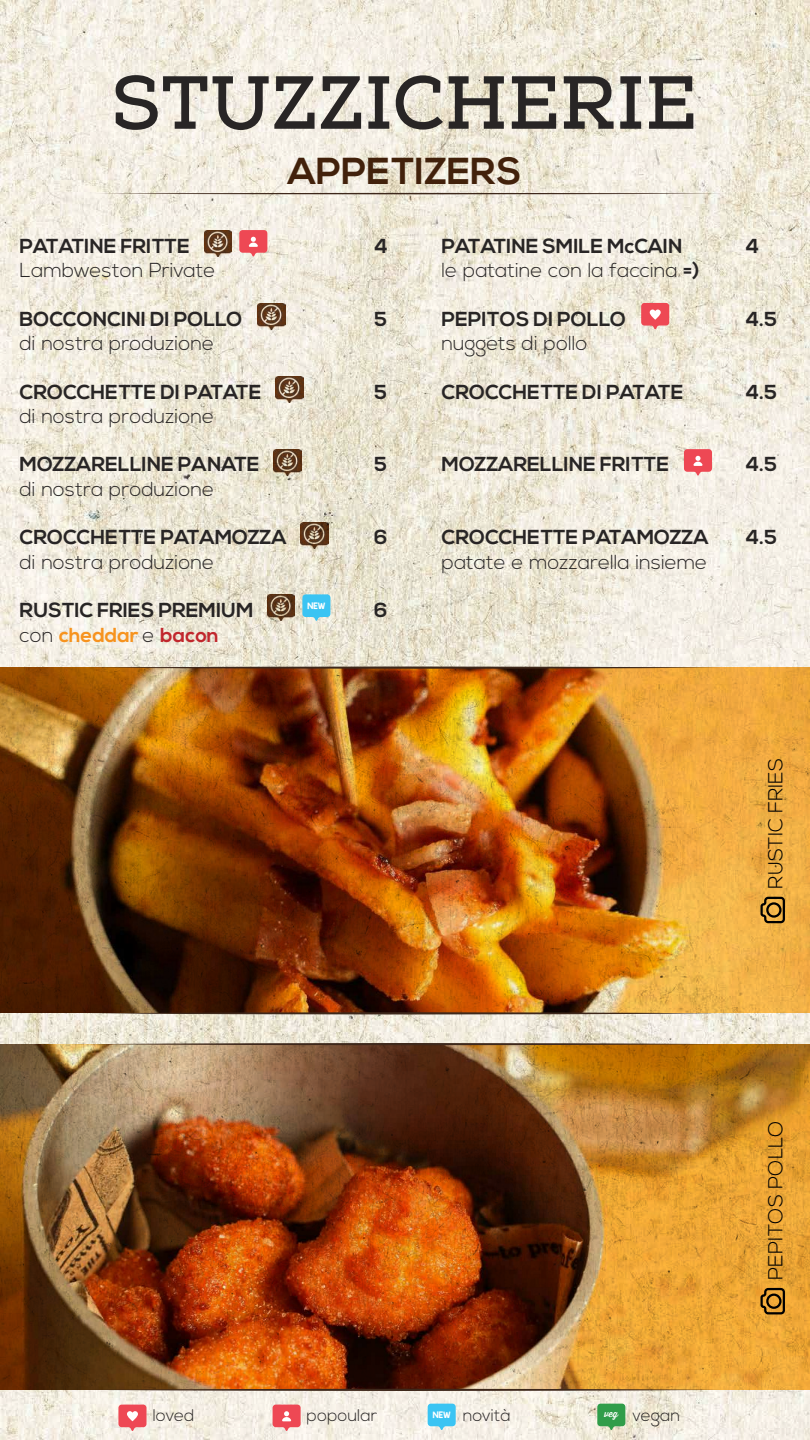
<style>
.page{position:relative;width:810px;height:1440px;background:#fff}
.page>*{position:absolute;margin:0;border:0;box-sizing:border-box;transform-origin:0 0}
.t1{font:75px "Nexa Slab Bold FREE";color:#282525}
.t2{font:700 37.5px "Nexa";color:#42210b}
.t3{font:700 20.25px "Nexa";color:#282525}
.t4{font:300 20.25px "Nexa";color:#282525}
.t5{font:300 20.25px "Nexa";color:#000}
.t6{font:700 20.25px "Nexa";color:#f7931e}
.t7{font:300 16.88px "Nexa";color:#282525}
.t8{font:7.5px "KG Blank Space Solid";color:#fff}
.s1{font-weight:300;color:#282525}
.s2{color:#c1272d}
.s3{font-weight:700}
</style>
<div class="page">
<img style="left:0;top:0;width:810px;height:1440px">
<svg style="left:94px;top:193px;width:632px;height:1px"></svg>
<svg style="left:641px;top:303px;width:28px;height:27px"></svg>
<svg style="left:239px;top:230px;width:28px;height:27px"></svg>
<svg style="left:684px;top:449px;width:28px;height:27px"></svg>
<svg style="left:118px;top:1405px;width:29px;height:26px"></svg>
<svg style="left:273px;top:1405px;width:28px;height:26px"></svg>
<svg style="left:597px;top:1404px;width:28px;height:26px"></svg>
<svg style="left:428px;top:1404px;width:28px;height:26px"></svg>
<img style="left:204px;top:230px;width:28px;height:26px">
<img style="left:257px;top:303px;width:28px;height:26px">
<img style="left:275px;top:376px;width:28px;height:27px">
<img style="left:274px;top:449px;width:28px;height:27px">
<img style="left:301px;top:522px;width:28px;height:26px">
<img style="left:267px;top:595px;width:28px;height:26px">
<svg style="left:302px;top:594px;width:28px;height:27px"></svg>
<img style="left:0;top:668px;width:810px;height:344px">
<img style="left:0;top:1045px;width:810px;height:345px">
<svg style="left:88px;top:667px;width:632px;height:2px"></svg>
<svg style="left:88px;top:1012px;width:632px;height:3px;background:#836c56"></svg>
<svg style="left:88px;top:1043px;width:632px;height:2px"></svg>
<svg style="left:88px;top:1389px;width:632px;height:2px"></svg>
<svg style="left:759px;top:896px;width:27px;height:28px"></svg>
<div style="left:766px;top:902px;width:16px;height:16px;border:2px solid #000;border-radius:50%"></div>
<svg style="left:759px;top:1287px;width:27px;height:29px"></svg>
<div style="left:766px;top:1294px;width:16px;height:15px;border:2px solid #000;border-radius:50%"></div>
<h1 class="t1" style="left:111px;top:58px;width:587px">STUZZICHERIE</h1>
<h2 class="t2" style="left:288px;top:149px;width:235px">APPETIZERS</h2>
<p class="t3" style="left:20px;top:234px;width:172px">PATATINE FRITTE</p>
<p class="t3" style="left:374px;top:234px;width:15px">4</p>
<p class="t4" style="left:20px;top:258px;width:198px">Lambweston Private</p>
<p class="t3" style="left:20px;top:307px;width:225px">BOCCONCINI DI POLLO</p>
<p class="t3" style="left:374px;top:307px;width:14px">5</p>
<p class="t4" style="left:20px;top:331px;width:196px">di nostra produzione</p>
<p class="t3" style="left:20px;top:380px;width:243px">CROCCHETTE DI PATATE</p>
<p class="t3" style="left:374px;top:380px;width:14px">5</p>
<p class="t4" style="left:20px;top:404px;width:196px">di nostra produzione</p>
<p class="t3" style="left:20px;top:453px;width:242px">MOZZARELLINE PANATE</p>
<p class="t3" style="left:374px;top:453px;width:14px">5</p>
<p class="t4" style="left:20px;top:477px;width:196px">di nostra produzione</p>
<p class="t3" style="left:20px;top:526px;width:269px">CROCCHETTE PATAMOZZA</p>
<p class="t3" style="left:374px;top:526px;width:15px">6</p>
<p class="t4" style="left:20px;top:550px;width:196px">di nostra produzione</p>
<p class="t3" style="left:20px;top:599px;width:236px">RUSTIC FRIES PREMIUM</p>
<p class="t3" style="left:374px;top:599px;width:15px">6</p>
<p class="t6" style="left:20px;top:623px;width:201px"><span class="s1">con</span> cheddar <span class="s1">e</span> <span class="s2">bacon</span></p>
<p class="t8" style="left:308px;top:600px;width:19px">NEW</p>
<p class="t3" style="left:441px;top:234px;width:243px">PATATINE SMILE McCAIN</p>
<p class="t3" style="left:745px;top:234px;width:15px">4</p>
<p class="t4" style="left:441px;top:258px;width:259px">le patatine con la faccina <span class="s3">=)</span></p>
<p class="t3" style="left:441px;top:307px;width:186px">PEPITOS DI POLLO</p>
<p class="t3" style="left:745px;top:307px;width:33px">4.5</p>
<p class="t4" style="left:441px;top:331px;width:148px">nuggets di pollo</p>
<p class="t3" style="left:441px;top:380px;width:243px">CROCCHETTE DI PATATE</p>
<p class="t3" style="left:745px;top:380px;width:33px">4.5</p>
<p class="t3" style="left:441px;top:453px;width:229px">MOZZARELLINE FRITTE</p>
<p class="t3" style="left:745px;top:453px;width:33px">4.5</p>
<p class="t3" style="left:441px;top:526px;width:269px">CROCCHETTE PATAMOZZA</p>
<p class="t3" style="left:745px;top:526px;width:33px">4.5</p>
<p class="t4" style="left:441px;top:550px;width:267px">patate e mozzarella insieme</p>
<p class="t5" style="left:764px;top:889px;width:132px;rotate:-90deg">RUSTIC FRIES</p>
<p class="t5" style="left:764px;top:1280px;width:160px;rotate:-90deg">PEPITOS POLLO</p>
<p class="t7" style="left:153px;top:1406px;width:43px">loved</p>
<p class="t7" style="left:307px;top:1406px;width:72px">popoular</p>
<p class="t8" style="left:433px;top:1410px;width:19px">NEW</p>
<p class="t7" style="left:463px;top:1406px;width:50px">novità</p>
<p class="t7" style="left:604px;top:1406px;width:77px"><sup>veg</sup> vegan</p>
</div>
